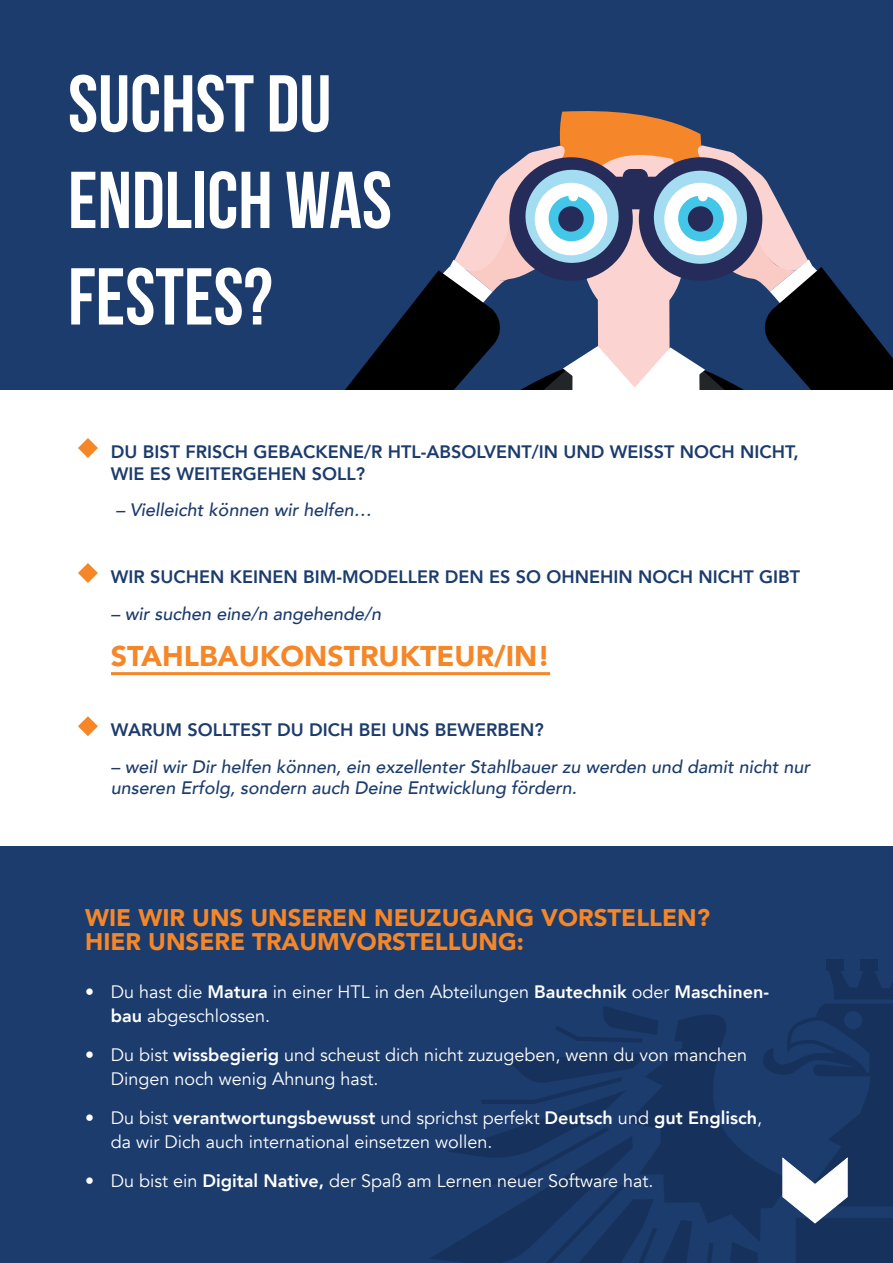
<style>
.page{position:relative;width:893px;height:1263px;background:#fff}
.page>*{position:absolute;margin:0;border:0;box-sizing:border-box;transform-origin:0 0}
.t1{font:700 80.4px/96.4px "Bebas Neue";color:#fff}
.t2{font:900 28.5px "Avenir";color:#f58729}
.t3{font:900 24px/24px "Avenir";color:#f58729}
.t4{font:18px/24px "Avenir";color:#fff}
.t5{font:italic 500 18px/21.6px "Avenir";color:#1c3c6d}
.t6{font:800 18px/21.6px "Avenir";color:#1c3c6d}
.s1{font-weight:800}
</style>
<div class="page">
<div style="left:0;top:0;width:893px;height:390px;background:#1c3c6d"></div>
<svg style="left:345px;top:111px;width:548px;height:279px"></svg>
<div style="left:0;top:846px;width:893px;height:417px;background:#1c3c6d"></div>
<div style="left:826px;top:959px;width:18px;height:11px;background:#16315b"></div>
<div style="left:860px;top:959px;width:18px;height:11px;background:#16315b"></div>
<hr style="left:111px;top:672px;width:439px;height:3px;background:#f58729">
<svg style="left:78px;top:438px;width:20px;height:20px"></svg>
<svg style="left:78px;top:563px;width:20px;height:20px"></svg>
<svg style="left:78px;top:716px;width:20px;height:20px"></svg>
<svg style="left:430px;top:970px;width:463px;height:293px"></svg>
<h1 class="t1" style="left:68px;top:55px;width:325px">SUCHST DU<br>ENDLICH WAS<br>FESTES?</h1>
<p class="t6" style="left:111px;top:441px;width:689px">DU BIST FRISCH GEBACKENE/R HTL-ABSOLVENT/IN UND WEISST NOCH NICHT,<br>WIE ES WEITERGEHEN SOLL?</p>
<p class="t5" style="left:116px;top:499px;width:257px">– Vielleicht können wir helfen…</p>
<p class="t6" style="left:111px;top:566px;width:691px">WIR SUCHEN KEINEN BIM-MODELLER DEN ES SO OHNEHIN NOCH NICHT GIBT</p>
<p class="t5" style="left:111px;top:603px;width:272px">– wir suchen eine/n angehende/n</p>
<h2 class="t2" style="left:111px;top:632px;width:441px">STAHLBAUKONSTRUKTEUR/IN!</h2>
<p class="t6" style="left:111px;top:719px;width:434px">WARUM SOLLTEST DU DICH BEI UNS BEWERBEN?</p>
<p class="t5" style="left:111px;top:756px;width:700px">– weil wir Dir helfen können, ein exzellenter Stahlbauer zu werden und damit nicht nur unseren Erfolg, sondern auch Deine Entwicklung fördern.</p>
<h3 class="t3" style="left:85px;top:905px;width:626px">WIE WIR UNS UNSEREN NEUZUGANG VORSTELLEN?<br>HIER UNSERE TRAUMVORSTELLUNG:</h3>
<p class="t4" style="left:111px;top:980px;width:660px;text-indent:-26px">• Du hast die <span class="s1">Matura</span> in einer HTL in den Abteilungen <span class="s1">Bautechnik</span> oder <span class="s1">Maschinen&shy;bau</span> abgeschlossen.</p>
<p class="t4" style="left:111px;top:1043px;width:638px;text-indent:-26px">• Du bist <span class="s1">wissbegierig</span> und scheust dich nicht zuzugeben, wenn du von manchen<br>Dingen noch wenig Ahnung hast.</p>
<p class="t4" style="left:111px;top:1106px;width:653px;text-indent:-26px">• Du bist <span class="s1">verantwortungsbewusst</span> und sprichst perfekt <span class="s1">Deutsch</span> und <span class="s1">gut Englisch</span>, da wir Dich auch international einsetzen wollen.</p>
<p class="t4" style="left:85px;top:1169px;width:570px">• Du bist ein <span class="s1">Digital Native,</span> der Spaß am Lernen neuer Software hat.</p>
</div>
